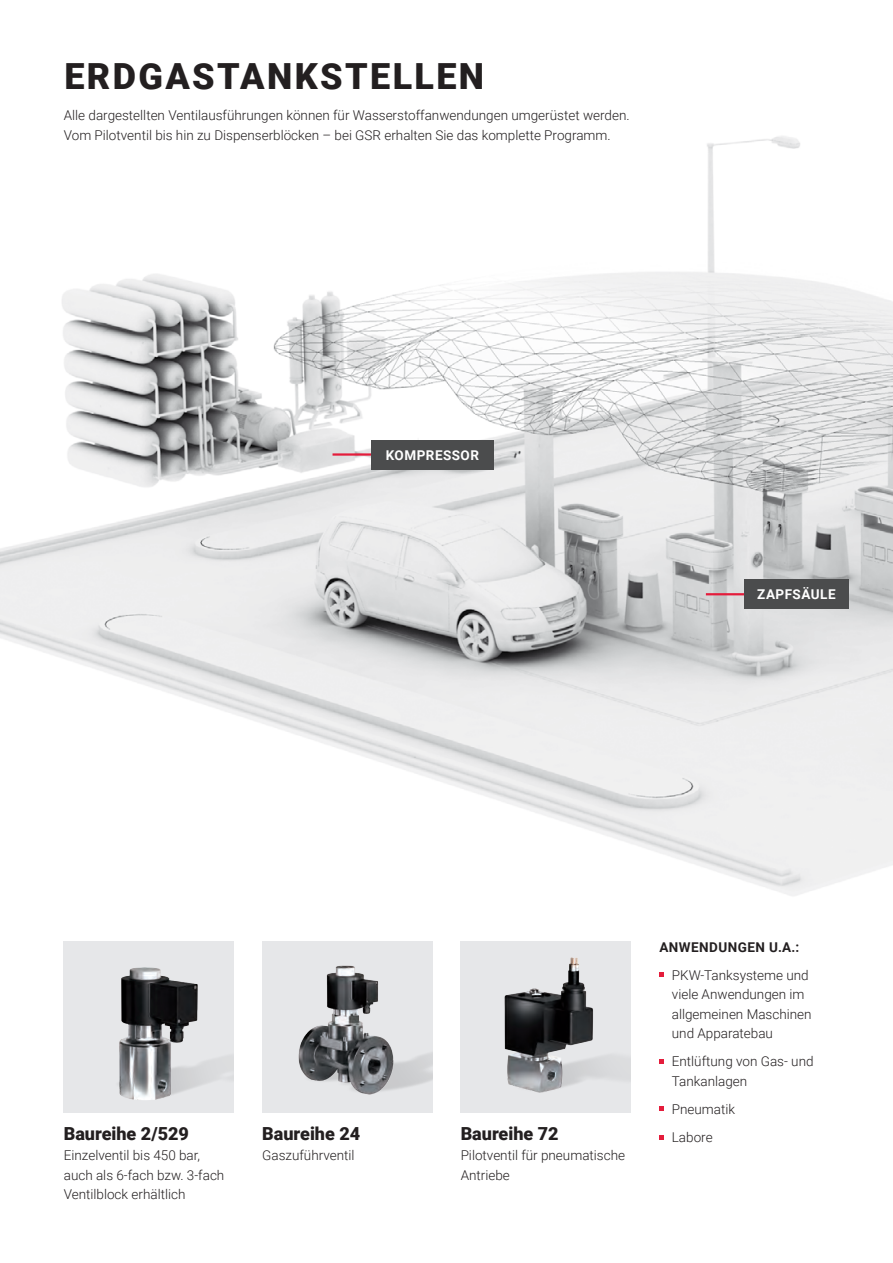
<style>
.page{position:relative;width:893px;height:1263px;background:#fff}
.page>*{position:absolute;margin:0;border:0;box-sizing:border-box;transform-origin:0 0}
.t1{font:900 36px "Roboto";letter-spacing:.065em;color:#231f20}
.t2{font:900 18px "Roboto";color:#231f20}
.t3{font:300 13.5px/19.5px "Roboto";color:#231f20}
.t4{font:700 13.5px "Roboto";letter-spacing:.035em;color:#fff}
.t5{font:700 13.5px "Roboto";letter-spacing:.035em;color:#231f20}
</style>
<div class="page">
<img style="left:0;top:136px;width:893px;height:807px">
<div style="left:283px;top:187px;width:121px;height:55px;background:#fff"></div>
<div style="left:233px;top:230px;width:121px;height:55px;background:#fff"></div>
<svg style="left:659px;top:973px;width:4px;height:4px"></svg>
<svg style="left:659px;top:1059px;width:4px;height:4px"></svg>
<svg style="left:659px;top:1107px;width:4px;height:4px"></svg>
<hr style="left:706px;top:593px;width:48px;height:2px;background:#e41c3b">
<hr style="left:333px;top:453px;width:48px;height:3px;background:#e41c3b">
<div style="left:744px;top:579px;width:104px;height:30px;background:#4b4c4d"></div>
<div style="left:371px;top:440px;width:123px;height:29px;background:#4b4c4d"></div>
<div style="left:262px;top:941px;width:170px;height:171px;background:#e6e7e9"></div>
<img style="left:298px;top:965px;width:134px;height:130px">
<img style="left:64px;top:941px;width:170px;height:171px">
<img style="left:461px;top:941px;width:170px;height:171px">
<svg style="left:659px;top:1135px;width:4px;height:5px"></svg>
<h1 class="t1" style="left:64px;top:51px;width:421px">ERDGASTANKSTELLEN</h1>
<p class="t3" style="left:64px;top:105px;width:567px">Alle dargestellten Ventilausführungen können für Wasserstoffanwendungen umgerüstet werden.<br>Vom Pilotventil bis hin zu Dispenserblöcken – bei GSR erhalten Sie das komplette Programm.</p>
<p class="t4" style="left:386px;top:445px;width:95px">KOMPRESSOR</p>
<p class="t4" style="left:757px;top:585px;width:80px">ZAPFSÄULE</p>
<h2 class="t2" style="left:64px;top:1121px;width:127px">Baureihe 2/529</h2>
<h2 class="t2" style="left:262px;top:1121px;width:99px">Baureihe 24</h2>
<h2 class="t2" style="left:461px;top:1121px;width:99px">Baureihe 72</h2>
<p class="t3" style="left:64px;top:1145px;width:162px">Einzelventil bis 450 bar, auch als 6-fach bzw. 3-fach<br>Ventilblock erhältlich</p>
<p class="t3" style="left:262px;top:1145px;width:94px">Gaszuführventil</p>
<p class="t3" style="left:461px;top:1145px;width:166px">Pilotventil für pneumatische<br>Antriebe</p>
<p class="t5" style="left:659px;top:937px;width:141px">ANWENDUNGEN U.A.:</p>
<p class="t3" style="left:672px;top:964px;width:141px">PKW-Tanksysteme und viele Anwendungen im allgemeinen Maschinen und Apparatebau</p>
<p class="t3" style="left:672px;top:1051px;width:143px">Entlüftung von Gas- und<br>Tankanlagen</p>
<p class="t3" style="left:672px;top:1094px;width:65px;line-height:28px">Pneumatik<br>Labore</p>
</div>
